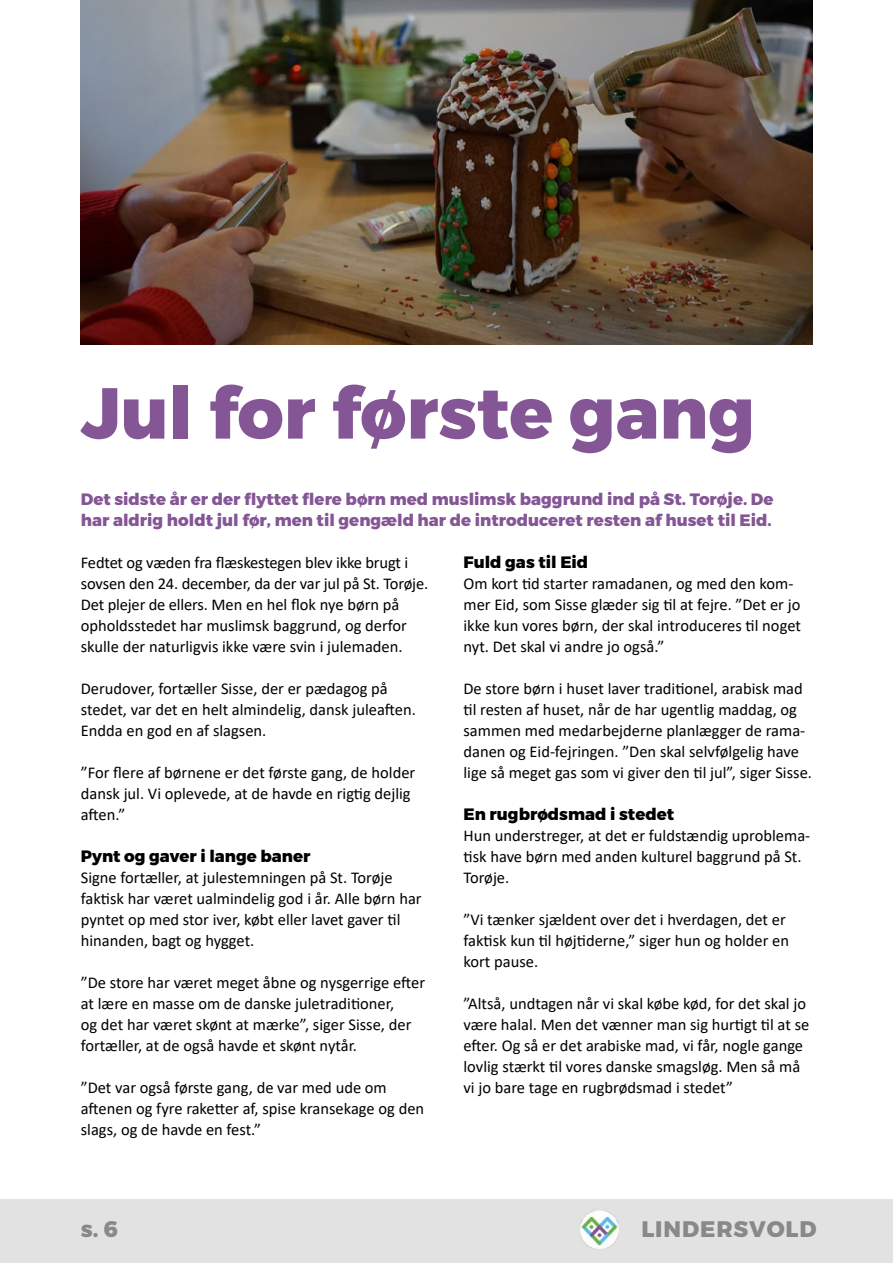
<style>
.page{position:relative;width:893px;height:1263px;background:#fff}
.page>*{position:absolute;margin:0;border:0;box-sizing:border-box;transform-origin:0 0}
.t1{font:72px "Trueno Ex Bd";color:#855696}
.t2{font:22.5px "Trueno Ex Bd";letter-spacing:.04em;color:#898989}
.t3{font:16.5px/21px "Calibri";color:#000}
.t4{font:16.5px/21px "Trueno Ex Bd";color:#855696}
.t5{font:16.5px "Trueno Ex Bd";color:#000}
</style>
<div class="page">
<hr style="left:892px;top:0;width:1px;height:1199px;background:#6ab448">
<img style="left:81px;top:0;width:731px;height:344px">
<div style="left:0;top:1199px;width:893px;height:64px;background:#e2e2e2"></div>
<img style="left:580px;top:1210px;width:39px;height:39px">
<h1 class="t1" style="left:81px;top:368px;width:676px">Jul for første gang</h1>
<p class="t4" style="left:81px;top:489px;width:694px">Det sidste år er der flyttet flere børn med muslimsk baggrund ind på St. Torøje. De har aldrig holdt jul før, men til gengæld har de introduceret resten af huset til Eid.</p>
<p class="t3" style="left:81px;top:551px;width:349px">Fedtet og væden fra flæskestegen blev ikke brugt i sovsen den 24. december, da der var jul på St. Torøje.<br>Det plejer de ellers. Men en hel flok nye børn på opholdsstedet har muslimsk baggrund, og derfor skulle der naturligvis ikke være svin i julemaden.</p>
<p class="t3" style="left:81px;top:677px;width:337px">Derudover, fortæller Sisse, der er pædagog på stedet, var det en helt almindelig, dansk juleaften.<br>Endda en god en af slagsen.</p>
<p class="t3" style="left:81px;top:761px;width:336px">”For flere af børnene er det første gang, de holder dansk jul. Vi oplevede, at de havde en rigtig dejlig aften.”</p>
<p class="t5" style="left:81px;top:845px;width:231px">Pynt og gaver i lange baner</p>
<p class="t3" style="left:81px;top:866px;width:342px">Signe fortæller, at julestemningen på St. Torøje faktisk har været ualmindelig god i år. Alle børn har pyntet op med stor iver, købt eller lavet gaver til hinanden, bagt og hygget.</p>
<p class="t3" style="left:81px;top:971px;width:346px">”De store har været meget åbne og nysgerrige efter at lære en masse om de danske juletraditioner,<br>og det har været skønt at mærke”, siger Sisse, der fortæller, at de også havde et skønt nytår.</p>
<p class="t3" style="left:81px;top:1076px;width:345px">”Det var også første gang, de var med ude om aftenen og fyre raketter af, spise kransekage og den slags, og de havde en fest.”</p>
<p class="t5" style="left:463px;top:551px;width:126px">Fuld gas til Eid</p>
<p class="t3" style="left:463px;top:572px;width:339px">Om kort tid starter ramadanen, og med den kom&shy;mer Eid, som Sisse glæder sig til at fejre. ”Det er jo ikke kun vores børn, der skal introduceres til noget nyt. Det skal vi andre jo også.”</p>
<p class="t3" style="left:463px;top:677px;width:350px">De store børn i huset laver traditionel, arabisk mad til resten af huset, når de har ugentlig maddag, og sammen med medarbejderne planlægger de rama&shy;danen og Eid-fejringen. ”Den skal selvfølgelig have lige så meget gas som vi giver den til jul”, siger Sisse.</p>
<p class="t5" style="left:463px;top:803px;width:212px">En rugbrødsmad i stedet</p>
<p class="t3" style="left:463px;top:824px;width:348px">Hun understreger, at det er fuldstændig uproblema&shy;tisk have børn med anden kulturel baggrund på St.<br>Torøje.</p>
<p class="t3" style="left:463px;top:908px;width:327px">”Vi tænker sjældent over det i hverdagen, det er faktisk kun til højtiderne,” siger hun og holder en kort pause.</p>
<p class="t3" style="left:463px;top:992px;width:347px">”Altså, undtagen når vi skal købe kød, for det skal jo være halal. Men det vænner man sig hurtigt til at se efter. Og så er det arabiske mad, vi får, nogle gange lovlig stærkt til vores danske smagsløg. Men så må vi jo bare tage en rugbrødsmad i stedet”</p>
<h2 class="t2" style="left:81px;top:1215px;width:39px">s. 6</h2>
<h2 class="t2" style="left:641px;top:1215px;width:177px">LINDERSVOLD</h2>
</div>
